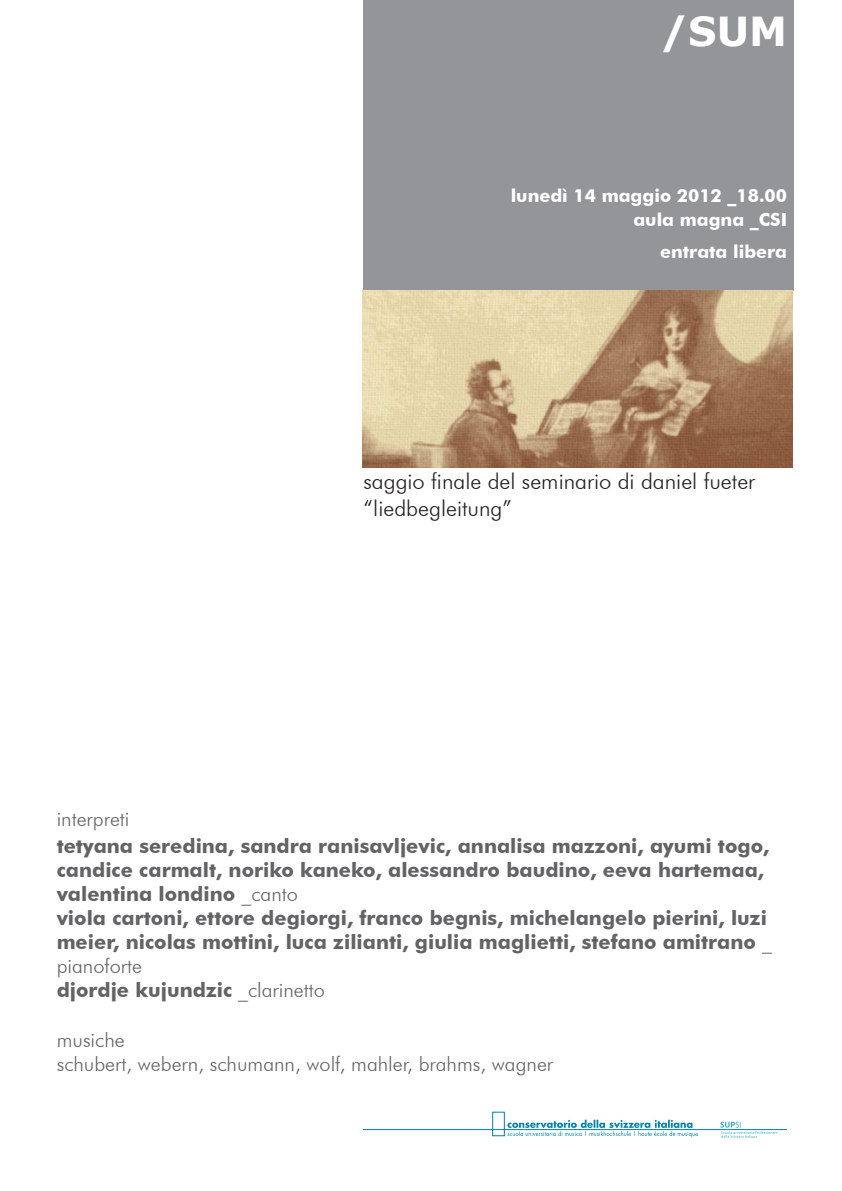
<style>
.page{position:relative;width:842px;height:1191px;background:#fff}
.page>*{position:absolute;margin:0;border:0;box-sizing:border-box;transform-origin:0 0}
.t1{font:700 40px "Verdana";color:#fff}
.t2{font:300 22px/26.4px "Futura BT";color:#231f20}
.t3{font:700 20px/24px "Futura BT";color:#636366}
.t4{font:300 20px/24px "Futura BT";color:#636366}
.t5{font:700 18px/24px "Futura BT";color:#fff;text-align:right}
.s1{font-weight:300}
</style>
<div class="page">
<div style="left:363px;top:0;width:431px;height:291px;background:#939598"></div>
<svg style="left:363px;top:1111px;width:424px;height:26px"></svg>
<img style="left:363px;top:291px;width:430px;height:176px">
<h1 class="t1" style="left:661px;top:6px;width:128px">/SUM</h1>
<p class="t5" style="left:511px;top:184px;width:278px">lunedì 14 maggio 2012 _18.00 aula magna _CSI</p>
<p class="t5" style="left:660px;top:240px;width:128px">entrata libera</p>
<p class="t4" style="left:57px;top:807px;width:74px">interpreti</p>
<p class="t2" style="left:363px;top:468px;width:393px">saggio finale del seminario di daniel fueter “liedbegleitung”</p>
<p class="t3" style="left:57px;top:833px;width:717px">tetyana seredina, sandra ranisavljevic, annalisa mazzoni, ayumi togo, candice carmalt, noriko kaneko, alessandro baudino, eeva hartemaa, valentina londino <span class="s1">_canto<br></span>viola cartoni, ettore degiorgi, franco begnis, michelangelo pierini, luzi meier, nicolas mottini, luca zilianti, giulia maglietti, stefano amitrano <span class="s1">_ pianoforte<br></span>djordje kujundzic <span class="s1">_clarinetto</span></p>
<p class="t4" style="left:57px;top:1027px;width:498px">musiche<br>schubert, webern, schumann, wolf, mahler, brahms, wagner</p>
</div>
